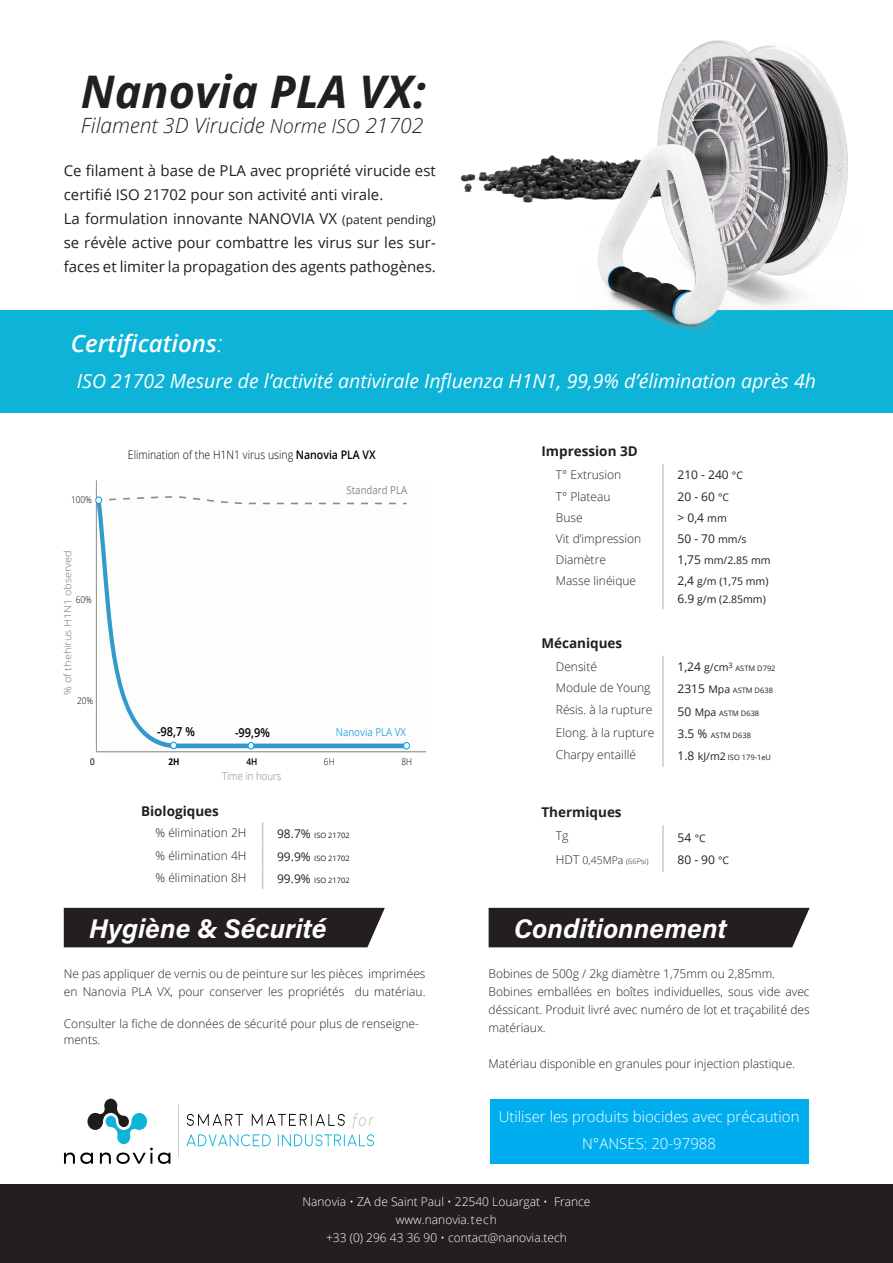
<style>
.page{position:relative;width:893px;height:1263px;background:#fff}
.page>*{position:absolute;margin:0;border:0;box-sizing:border-box;transform-origin:0 0}
.t1{font:italic 700 45px "Open Sans";color:#231f20}
.t2{font:27px "Acumin Variable Concept";color:#fff}
.t3{font:italic 600 24px "Open Sans";color:#fff}
.t4{font:italic 300 21px "Open Sans";color:#231f20}
.t5{font:italic 19.5px "Open Sans";color:#fff}
.t6{font:15px/24px "Open Sans";color:#231f20}
.t7{font:300 15px/27px "Open Sans";color:#fff;text-align:center}
.t8{font:700 13.5px "Open Sans";color:#231f20}
.t9{font:600 12.45px "Open Sans";color:#000;scale:.89 1}
.t10{font:300 12px/18px "Open Sans";color:#231f20}
.t11{font:300 12px "Open Sans";color:#fff}
.t12{font:12px "Open Sans";color:#231f20}
.t13{font:300 11.85px "Open Sans";color:#000;scale:.89 1}
.t14{font:10.95px "Open Sans";color:#36a9e1;scale:.89 1}
.t15{font:300 10.95px "Open Sans";color:#878787;scale:.89 1}
.t16{font:10.95px "Open Sans";color:#878787;scale:.89 1}
.t17{font:10.5px "Open Sans";color:#231f20}
.t18{font:300 10.5px "Open Sans";color:#231f20}
.t19{font:300 9.6px "Open Sans";color:#706f6f;scale:1.12 1}
.t20{font:300 9.3px "Open Sans";color:#000;scale:.89 1}
.t21{font:700 9.3px "Open Sans";color:#000;scale:.89 1}
.t22{font:600 9.3px "Open Sans";color:#000;scale:.89 1}
.t23{font:9.3px "Arial";color:#000;scale:.89 1}
.t24{font:7.5px "Open Sans";color:#231f20}
.s1{font-size:19.5px}
.s2{font-size:12px}
.s3{font-weight:300}
.s4{font-weight:600}
.s5{font-size:10.5px}
.s6{font-size:7.5px}
</style>
<div class="page">
<svg style="left:187px;top:1113px;width:187px;height:33px"></svg>
<hr style="left:178px;top:1104px;width:1px;height:53px;background:#c9c9c9">
<svg style="left:64px;top:1099px;width:106px;height:65px"></svg>
<div style="left:0;top:310px;width:893px;height:102px;background:#0eb3d8"></div>
<div style="left:0;top:1184px;width:893px;height:79px;background:#231f20"></div>
<hr style="left:662px;top:464px;width:2px;height:21px;background:#c9c9c9">
<hr style="left:662px;top:485px;width:2px;height:22px;background:#c9c9c9">
<hr style="left:662px;top:507px;width:2px;height:21px;background:#c9c9c9">
<hr style="left:662px;top:528px;width:2px;height:21px;background:#c9c9c9">
<hr style="left:662px;top:549px;width:2px;height:21px;background:#c9c9c9">
<hr style="left:662px;top:570px;width:2px;height:39px;background:#c9c9c9">
<hr style="left:662px;top:656px;width:2px;height:21px;background:#c9c9c9">
<hr style="left:662px;top:677px;width:2px;height:22px;background:#c9c9c9">
<hr style="left:662px;top:699px;width:2px;height:22px;background:#c9c9c9">
<hr style="left:662px;top:721px;width:2px;height:23px;background:#c9c9c9">
<hr style="left:662px;top:744px;width:2px;height:23px;background:#c9c9c9">
<hr style="left:662px;top:825px;width:2px;height:23px;background:#c9c9c9">
<hr style="left:662px;top:848px;width:2px;height:24px;background:#c9c9c9">
<div style="left:64px;top:908px;width:321px;height:39px;background:#231f20"></div>
<div style="left:489px;top:908px;width:321px;height:39px;background:#231f20"></div>
<img style="left:460px;top:155px;width:118px;height:48px">
<img style="left:578px;top:40px;width:270px;height:267px">
<hr style="left:96px;top:480px;width:1px;height:272px;background:#878787">
<hr style="left:96px;top:751px;width:330px;height:1px;background:#878787">
<svg style="left:96px;top:502px;width:311px;height:246px"></svg>
<div style="left:248px;top:742px;width:6px;height:7px;background:#fff;border-radius:50%"></div>
<div style="left:248px;top:742px;width:6px;height:7px;border:1px solid #009fe3;border-radius:50%"></div>
<div style="left:171px;top:742px;width:6px;height:7px;background:#fff;border-radius:50%"></div>
<div style="left:170px;top:742px;width:7px;height:7px;border:1px solid #009fe3;border-radius:50%"></div>
<svg style="left:96px;top:495px;width:310px;height:10px"></svg>
<div style="left:95px;top:497px;width:7px;height:7px;border:1px solid #009fe3;border-radius:50%"></div>
<div style="left:403px;top:742px;width:7px;height:7px;border:1px solid #009fe3;border-radius:50%"></div>
<div style="left:160px;top:725px;width:35px;height:14px;background:#fdfdfd"></div>
<div style="left:235px;top:726px;width:35px;height:14px;background:#fdfdfd"></div>
<div style="left:397px;top:484px;width:12px;height:13px;background:#fdfdfd"></div>
<img style="left:597px;top:144px;width:142px;height:186px">
<svg style="left:262px;top:822px;width:1px;height:67px"></svg>
<div style="left:490px;top:1099px;width:319px;height:64px;background:#00aeef"></div>
<p class="t1" style="left:81px;top:60px;width:347px">Nanovia PLA VX:</p>
<p class="t4" style="left:81px;top:111px;width:344px">Filament 3D Virucide <span class="s1">Norme ISO</span> 21702</p>
<p class="t6" style="left:64px;top:158px;width:374px">Ce filament à base de PLA avec propriété virucide est certifié ISO 21702 pour son activité anti virale.</p>
<p class="t6" style="left:64px;top:206px;width:374px;text-align:justify">La formulation innovante NANOVIA VX <span class="s2">(patent pending) </span>se révèle active pour combattre les virus sur les sur&shy;faces et limiter la propagation des agents pathogènes.</p>
<p class="t3" style="left:71px;top:326px;width:153px">Certifications<span class="s3">:</span></p>
<p class="t5" style="left:77px;top:367px;width:741px">ISO 21702 Mesure de l’activité antivirale Influenza H1N1, 99,9% d’élimination après 4h</p>
<p class="t20" style="left:71px;top:493px;width:25px">100%</p>
<p class="t19" style="left:61px;top:694px;width:130px;rotate:-90deg">% of thehirus H1N1 observed</p>
<p class="t20" style="left:76px;top:593px;width:20px">60%</p>
<p class="t20" style="left:77px;top:694px;width:20px">20%</p>
<p class="t13" style="left:128px;top:447px;width:280px">Elimination of the H1N1 virus using <span class="s4">Nanovia PLA VX</span></p>
<p class="t16" style="left:347px;top:482px;width:70px">Standard PLA</p>
<p class="t9" style="left:157px;top:723px;width:44px">-98,7 %</p>
<p class="t9" style="left:235px;top:724px;width:41px">-99,9%</p>
<p class="t14" style="left:336px;top:724px;width:81px">Nanovia PLA VX</p>
<p class="t23" style="left:90px;top:755px;width:7px">0</p>
<p class="t21" style="left:168px;top:755px;width:14px">2H</p>
<p class="t22" style="left:246px;top:755px;width:14px">4H</p>
<p class="t20" style="left:324px;top:755px;width:14px">6H</p>
<p class="t20" style="left:401px;top:755px;width:14px">8H</p>
<p class="t15" style="left:222px;top:769px;width:68px">Time in hours</p>
<p class="t8" style="left:141px;top:802px;width:79px">Biologiques</p>
<p class="t10" style="left:156px;top:824px;width:93px">% élimination 2H</p>
<p class="t24" style="left:277px;top:830px;width:74px"><span class="s2">98.7%</span> ISO 21702</p>
<p class="t10" style="left:156px;top:846px;width:93px">% élimination 4H</p>
<p class="t24" style="left:277px;top:853px;width:74px"><span class="s2">99.9%</span> ISO 21702</p>
<p class="t10" style="left:156px;top:868px;width:93px">% élimination 8H</p>
<p class="t24" style="left:277px;top:875px;width:74px"><span class="s2">99.9%</span> ISO 21702</p>
<p class="t2" style="left:89px;top:909px;width:239px">Hygiène &amp; Sécurité</p>
<p class="t10" style="left:64px;top:964px;width:363px">Ne pas appliquer de vernis ou de peinture sur les pièces imprimées en Nanovia PLA VX, pour conserver les propriétés du matériau.</p>
<p class="t10" style="left:64px;top:1015px;width:357px;line-height:16.2px">Consulter la fiche de données de sécurité pour plus de renseigne&shy;ments.</p>
<p class="t8" style="left:541px;top:441px;width:98px">Impression 3D</p>
<p class="t10" style="left:556px;top:466px;width:67px">T° Extrusion</p>
<p class="t12" style="left:677px;top:467px;width:67px">210 - 240 <span class="s5">°C</span></p>
<p class="t10" style="left:556px;top:487px;width:56px">T° Plateau</p>
<p class="t12" style="left:677px;top:488px;width:53px">20 - 60 <span class="s5">°C</span></p>
<p class="t10" style="left:556px;top:508px;width:28px">Buse</p>
<p class="t12" style="left:677px;top:509px;width:51px">&gt; 0,4 <span class="s5">mm</span></p>
<p class="t10" style="left:556px;top:529px;width:87px">Vit d’impression</p>
<p class="t12" style="left:677px;top:530px;width:71px">50 - 70 <span class="s5">mm/s</span></p>
<p class="t10" style="left:556px;top:550px;width:52px">Diamètre</p>
<p class="t17" style="left:677px;top:553px;width:95px"><span class="s2">1,75</span> mm/2.85 mm</p>
<p class="t10" style="left:556px;top:572px;width:82px">Masse linéique</p>
<p class="t17" style="left:677px;top:574px;width:92px"><span class="s2">2,4</span> g/m (1,75 mm)</p>
<p class="t17" style="left:677px;top:592px;width:90px"><span class="s2">6.9</span> g/m (2.85mm)</p>
<p class="t8" style="left:541px;top:633px;width:82px">Mécaniques</p>
<p class="t10" style="left:556px;top:657px;width:43px">Densité</p>
<p class="t24" style="left:677px;top:663px;width:100px"><span class="s2">1,24</span> <span class="s5">g/cm</span>3 ASTM D792</p>
<p class="t10" style="left:556px;top:678px;width:96px">Module de Young</p>
<p class="t24" style="left:677px;top:685px;width:97px"><span class="s2">2315</span> <span class="s5">Mpa</span> ASTM D638</p>
<p class="t10" style="left:556px;top:701px;width:98px">Résis. à la rupture</p>
<p class="t24" style="left:677px;top:708px;width:83px"><span class="s2">50</span> <span class="s5">Mpa</span> ASTM D638</p>
<p class="t10" style="left:556px;top:723px;width:100px">Elong. à la rupture</p>
<p class="t24" style="left:677px;top:730px;width:75px"><span class="s2">3.5 %</span> ASTM D638</p>
<p class="t10" style="left:556px;top:745px;width:82px">Charpy entaillé</p>
<p class="t24" style="left:677px;top:752px;width:95px"><span class="s2">1.8</span> <span class="s5">kJ/m2</span> ISO 179-1eU</p>
<p class="t8" style="left:541px;top:803px;width:82px">Thermiques</p>
<p class="t10" style="left:556px;top:827px;width:14px">Tg</p>
<p class="t12" style="left:677px;top:829px;width:30px">54 <span class="s5">°C</span></p>
<p class="t18" style="left:556px;top:853px;width:94px"><span class="s2">HDT</span> 0,45MPa <span class="s6">(66Psi)</span></p>
<p class="t12" style="left:677px;top:851px;width:53px">80 - 90 <span class="s5">°C</span></p>
<p class="t2" style="left:514px;top:909px;width:214px">Conditionnement</p>
<p class="t10" style="left:489px;top:964px;width:288px">Bobines de 500g / 2kg diamètre 1,75mm ou 2,85mm.</p>
<p class="t10" style="left:489px;top:982px;width:323px;text-align:justify">Bobines emballées en boîtes individuelles, sous vide avec déssicant. Produit livré avec numéro de lot et traçabilité des matériaux.</p>
<p class="t10" style="left:489px;top:1054px;width:308px">Matériau disponible en granules pour injection plastique.</p>
<p class="t7" style="left:499px;top:1103px;width:302px">Utiliser les produits biocides avec précaution<br>N°ANSES: 20-97988</p>
<p class="t11" style="left:303px;top:1193px;width:289px">Nanovia • ZA de Saint Paul • 22540 Louargat • France</p>
<p class="t11" style="left:396px;top:1211px;width:103px">www.nanovia.tech</p>
<p class="t11" style="left:326px;top:1229px;width:242px">+33 (0) 296 43 36 90 • contact@nanovia.tech</p>
</div>
